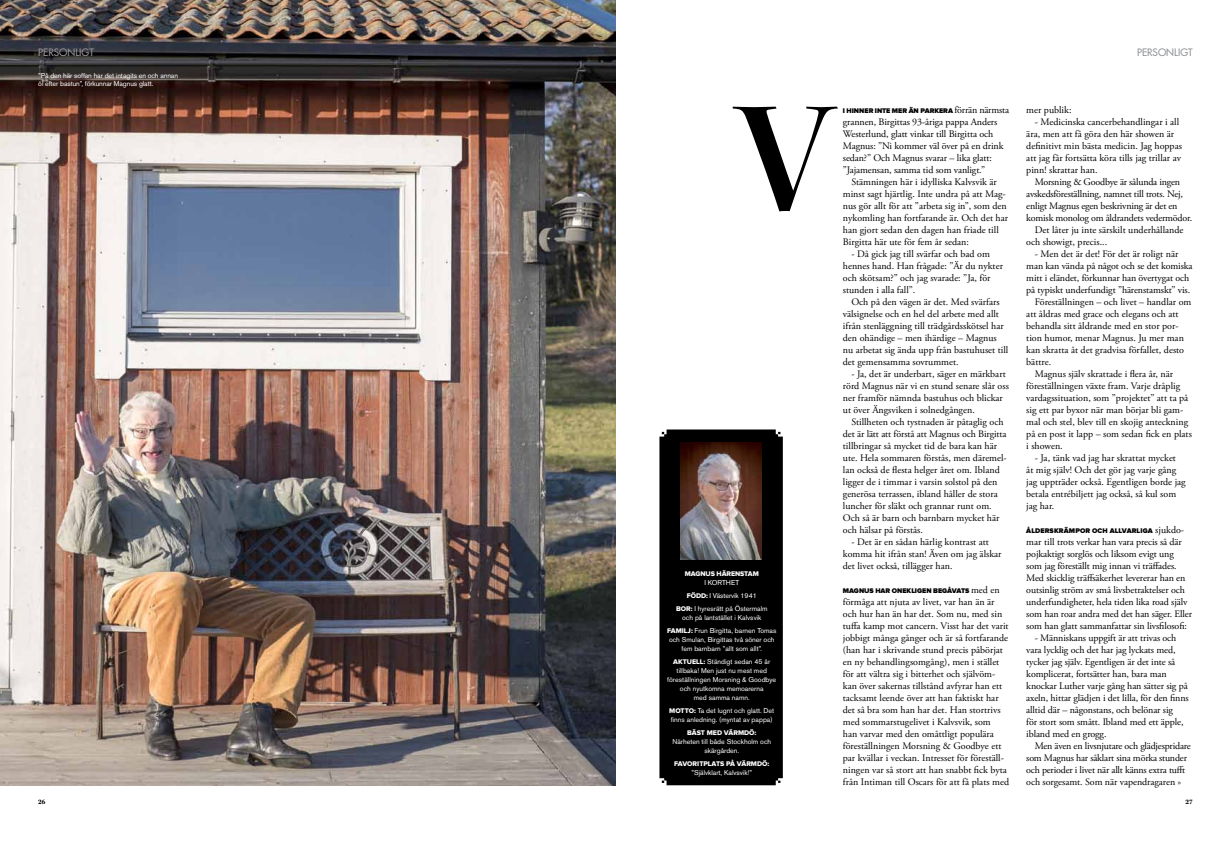
<style>
.page{position:relative;width:1231px;height:842px;background:#fff}
.page>*{position:absolute;margin:0;border:0;box-sizing:border-box;transform-origin:0 0}
.t1{font:160px "Kepler Std Semibold Disp";color:#000}
.t2{font:10px/12px "Adobe Garamond Pro";color:#000}
.t3{font:10px/12px "Adobe Garamond Pro";letter-spacing:-.02em;color:#000}
.t4{font:500 10px "Futura Std";color:#939598}
.t5{font:7px/13px "Akzidenz Grotesk BE";color:#fff;text-align:center}
.t6{font:900 7px "Proxima Nova";color:#000}
.t7{font:7px "Proxima Nova Extrabld";letter-spacing:-.01em;color:#fff}
.t8{font:700 7px "Kepler Std";color:#000}
.s1{font-family:"Adobe Garamond Pro";font-weight:400;font-size:10px}
.s2{font-family:"Proxima Nova Extrabld"}
</style>
<div class="page">
<img style="left:0;top:0;width:615px;height:785px">
<div style="left:659px;top:429px;width:123px;height:356px;background:#000"></div>
<img style="left:680px;top:442px;width:81px;height:117px">
<p class="t4" style="left:38px;top:46px;width:57px">PERSONLIGT</p>
<p class="t5" style="left:38px;top:71px;width:141px;line-height:8.5px;text-align:left">”På den här soffan har det intagits en och annan öl efter bastun”, förkunnar Magnus glatt.</p>
<p class="t8" style="left:38px;top:798px;width:9px">26</p>
<p class="t4" style="left:1136px;top:46px;width:57px">PERSONLIGT</p>
<p class="t6" style="left:842px;top:107px;width:168px">I HINNER INTE MER ÄN PARKERA <span class="s1">förrän närmsta</span></p>
<p class="t2" style="left:842px;top:116px;width:162px">grannen, Birgittas 93-åriga pappa Anders Westerlund, glatt vinkar till Birgitta och Magnus: ”Ni kommer väl över på en drink sedan?” Och Magnus svarar – lika glatt: ”Jajamensan, samma tid som vanligt.”</p>
<p class="t2" style="left:842px;top:176px;width:167px;text-indent:9px">Stämningen här i idylliska Kalvsvik är minst sagt hjärtlig. Inte undra på att Mag&shy;nus gör allt för att ”arbeta sig in”, som den nykomling han fortfarande är. Och det har han gjort sedan den dagen han friade till Birgitta här ute för fem år sedan:</p>
<p class="t2" style="left:842px;top:248px;width:162px;text-indent:9px">- Då gick jag till svärfar och bad om hennes hand. Han frågade: ”Är du nykter och skötsam?” och jag svarade: ”Ja, för stunden i alla fall”.</p>
<p class="t2" style="left:842px;top:296px;width:167px;text-indent:9px">Och på den vägen är det. Med svärfars välsignelse och en hel del arbete med allt ifrån stenläggning till trädgårdsskötsel har den ohändige – men ihärdige – Magnus nu arbetat sig ända upp från bastuhuset till det gemensamma sovrummet.</p>
<p class="t2" style="left:842px;top:368px;width:167px;text-indent:9px">- Ja, det är underbart, säger en märkbart rörd Magnus när vi en stund senare slår oss ner framför nämnda bastuhus och blickar ut över Ängsviken i solnedgången.</p>
<p class="t2" style="left:842px;top:416px;width:165px;text-indent:9px">Stillheten och tystnaden är påtaglig och det är lätt att förstå att Magnus och Birgitta tillbringar så mycket tid de bara kan här ute. Hela sommaren förstås, men däremel&shy;lan också de flesta helger året om. Ibland ligger de i timmar i varsin solstol på den generösa terrassen, ibland håller de stora luncher för släkt och grannar runt om.<br>Och så är barn och barnbarn mycket här och hälsar på förstås.</p>
<p class="t2" style="left:842px;top:536px;width:160px;text-indent:9px">- Det är en sådan härlig kontrast att komma hit ifrån stan! Även om jag älskar det livet också, tillägger han.</p>
<p class="t6" style="left:842px;top:587px;width:158px">MAGNUS HAR ONEKLIGEN BEGÅVATS <span class="s1">med en</span></p>
<p class="t2" style="left:842px;top:596px;width:168px">förmåga att njuta av livet, var han än är och hur han än har det. Som nu, med sin tuffa kamp mot cancern. Visst har det varit jobbigt många gånger och är så fortfarande (han har i skrivande stund precis påbörjat en ny behandlingsomgång), men i stället för att vältra sig i bitterhet och självöm&shy;kan över sakernas tillstånd avfyrar han ett tacksamt leende över att han faktiskt har det så bra som han har det. Han stortrivs med sommarstugelivet i Kalvsvik, som<br>han varvar med den omåttligt populära föreställningen Morsning &amp; Goodbye ett par kvällar i veckan. Intresset för föreställ&shy;ningen var så stort att han snabbt fick byta från Intiman till Oscars för att få plats med</p>
<h1 class="t1" style="left:736px;top:69px;width:98px">V</h1>
<p class="t7" style="left:684px;top:571px;width:76px">MAGNUS HÄRENSTAM</p>
<p class="t5" style="left:676px;top:576px;width:93px">I KORTHET<br><span class="s2">FÖDD:</span> I Västervik 1941<br><span class="s2">BOR:</span> I hyresrätt på Östermalm</p>
<p class="t5" style="left:667px;top:611px;width:111px">och på lantstället i Kalvsvik<br><span class="s2">FAM ILJ:</span> Frun Birgitta, barnen Tomas</p>
<p class="t5" style="left:669px;top:635px;width:107px;line-height:9px">och Smulan, Birgittas två söner och fem barnbarn ”allt som allt”.</p>
<p class="t7" style="left:673px;top:659px;width:15px">AKTUE</p>
<p class="t5" style="left:696px;top:655px;width:75px"><span class="s2">LL:</span> Ständigt sedan 45 år</p>
<p class="t5" style="left:676px;top:664px;width:92px">tillbaka! Men just nu mest med</p>
<p class="t5" style="left:667px;top:673px;width:110px">föreställningen Morsning &amp; Goodbye</p>
<p class="t5" style="left:680px;top:682px;width:85px">och nyutkomna memoarerna</p>
<p class="t5" style="left:693px;top:691px;width:57px">med samma namn.</p>
<p class="t5" style="left:669px;top:706px;width:106px;line-height:9px;text-align:left"><span class="s2">MOTTO:</span> Ta det lugnt och glatt. Det finns anledning. (myntat av pappa)</p>
<p class="t7" style="left:687px;top:730px;width:11px">BÄST</p>
<p class="t7" style="left:706px;top:730px;width:51px">MED VÄRMDÖ:</p>
<p class="t5" style="left:672px;top:737px;width:100px;line-height:9px">Närheten till både Stockholm och skärgården.</p>
<p class="t7" style="left:674px;top:761px;width:97px">FAVORITPLATS PÅ VÄRMDÖ:</p>
<p class="t5" style="left:691px;top:766px;width:62px">”Självklart, Kalvsvik!”</p>
<p class="t2" style="left:1026px;top:104px;width:47px">mer publik:</p>
<p class="t2" style="left:1026px;top:116px;width:157px;text-indent:8px">- Medicinska cancerbehandlingar i all ära, men att få göra den här showen är definitivt min bästa medicin. Jag hoppas att jag får fortsätta köra tills jag trillar av pinn! skrattar han.</p>
<p class="t3" style="left:1034px;top:176px;width:147px">Morsning &amp; Goodbye är sålunda ingen</p>
<p class="t3" style="left:1026px;top:188px;width:158px">avskedsföreställning, namnet till trots. Nej,</p>
<p class="t3" style="left:1026px;top:200px;width:153px">enligt Magnus egen beskrivning är det en</p>
<p class="t3" style="left:1026px;top:212px;width:167px">komisk monolog om åldrandets vedermödor.</p>
<p class="t2" style="left:1034px;top:224px;width:150px">Det låter ju inte särskilt underhållande</p>
<p class="t2" style="left:1026px;top:236px;width:82px">och showigt, precis...</p>
<p class="t2" style="left:1034px;top:248px;width:145px">- Men det är det! För det är roligt när</p>
<p class="t2" style="left:1026px;top:260px;width:168px">man kan vända på något och se det komiska</p>
<p class="t2" style="left:1026px;top:272px;width:164px">mitt i eländet, förkunnar han övertygat och</p>
<p class="t2" style="left:1026px;top:284px;width:165px">på typiskt underfundigt ”härenstamskt” vis.</p>
<p class="t2" style="left:1034px;top:296px;width:158px">Föreställningen – och livet – handlar om</p>
<p class="t2" style="left:1026px;top:308px;width:154px">att åldras med grace och elegans och att</p>
<p class="t2" style="left:1026px;top:320px;width:154px">behandla sitt åldrande med en stor por-</p>
<p class="t2" style="left:1026px;top:332px;width:159px">tion humor, menar Magnus. Ju mer man</p>
<p class="t2" style="left:1026px;top:344px;width:159px">kan skratta åt det gradvisa förfallet, desto</p>
<p class="t2" style="left:1026px;top:356px;width:26px">bättre.</p>
<p class="t2" style="left:1034px;top:368px;width:140px">Magnus själv skrattade i flera år, när</p>
<p class="t2" style="left:1026px;top:380px;width:155px">föreställningen växte fram. Varje dråplig</p>
<p class="t2" style="left:1026px;top:392px;width:163px">vardagssituation, som ”projektet” att ta på</p>
<p class="t2" style="left:1026px;top:404px;width:159px">sig ett par byxor när man börjar bli gam-</p>
<p class="t2" style="left:1026px;top:416px;width:163px">mal och stel, blev till en skojig anteckning</p>
<p class="t2" style="left:1026px;top:428px;width:167px">på en post it lapp – som sedan fick en plats</p>
<p class="t2" style="left:1026px;top:440px;width:38px">i showen.</p>
<p class="t2" style="left:1026px;top:452px;width:161px;text-indent:8px">- Ja, tänk vad jag har skrattat mycket<br>åt mig själv! Och det gör jag varje gång jag uppträder också. Egentligen borde jag betala entrébiljett jag också, så kul som jag har.</p>
<p class="t6" style="left:1026px;top:527px;width:159px">ÅLDERSKRÄMPOR OCH ALLVARLIGA <span class="s1">sjukdo-</span></p>
<p class="t2" style="left:1026px;top:536px;width:167px">mar till trots verkar han vara precis så där pojkaktigt sorglös och liksom evigt ung<br>som jag föreställt mig innan vi träffades.<br>Med skicklig träffsäkerhet levererar han en outsinlig ström av små livsbetraktelser och underfundigheter, hela tiden lika road själv som han roar andra med det han säger. Eller som han glatt sammanfattar sin livsfilosofi:</p>
<p class="t2" style="left:1026px;top:632px;width:164px;text-indent:8px">- Människans uppgift är att trivas och vara lycklig och det har jag lyckats med, tycker jag själv. Egentligen är det inte så komplicerat, fortsätter han, bara man knockar Luther varje gång han sätter sig på axeln, hittar glädjen i det lilla, för den finns alltid där – någonstans, och belönar sig<br>för stort som smått. Ibland med ett äpple, ibland med en grogg.</p>
<p class="t3" style="left:1026px;top:740px;width:166px;text-indent:8px">Men även en livsnjutare och glädjespridare som Magnus har såklart sina mörka stunder och perioder i livet när allt känns extra tufft och sorgesamt. Som när vapendragaren »</p>
<p class="t8" style="left:1185px;top:798px;width:9px">27</p>
</div>
